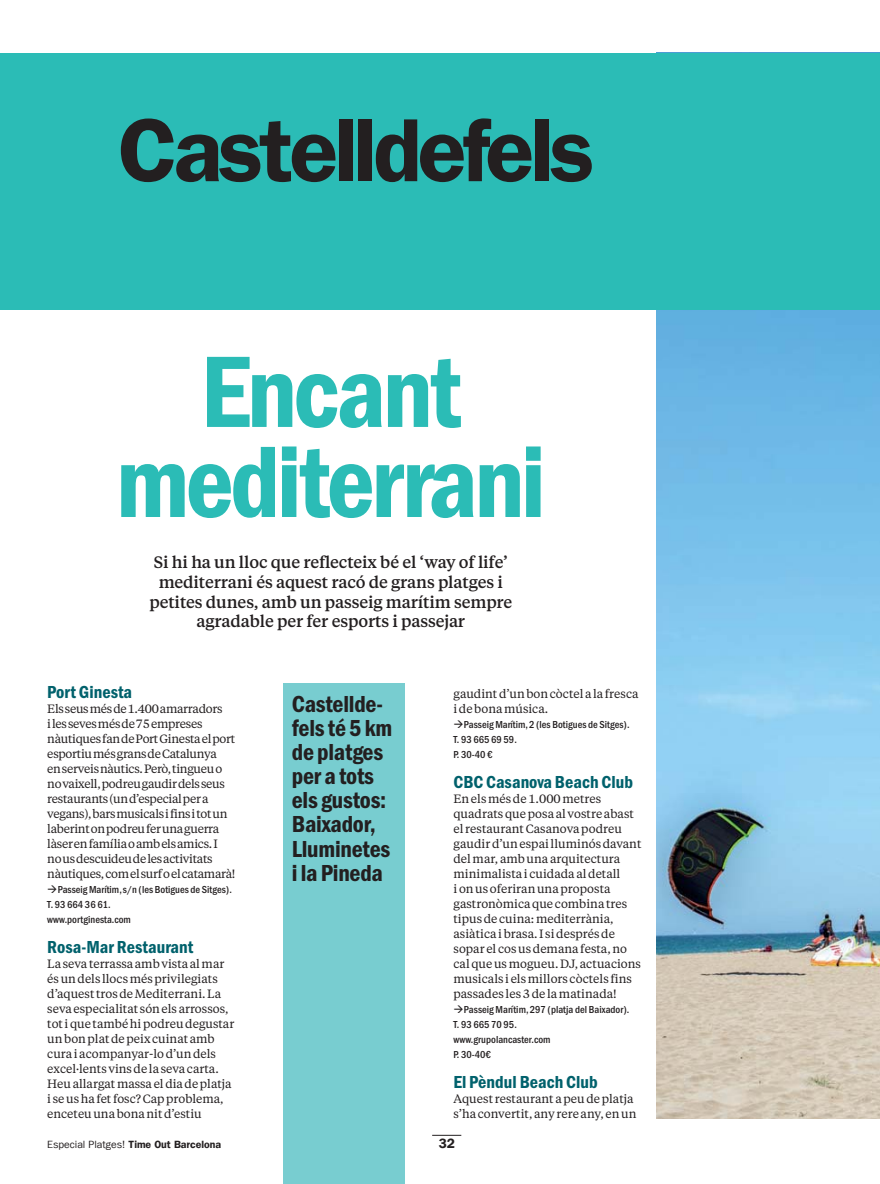
<style>
.page{position:relative;width:880px;height:1184px;background:#fff}
.page>*{position:absolute;margin:0;border:0;box-sizing:border-box;transform-origin:0 0}
.t1{font:105px/90px "ITC Franklin Gothic Std Dm Cd";letter-spacing:-.035em;color:#2bbcb6;text-align:center}
.t2{font:90px "Franklin Gothic LT Com Dm";letter-spacing:-.045em;color:#231f20}
.t3{font:24px/24px "ITC Franklin Gothic Std Dm Cd";letter-spacing:-.01em;color:#231f20}
.t4{font:18px "ITC Franklin Gothic Std Dm Cd";color:#00616c}
.t5{font:500 16.5px/19.5px "Tiempos Text";letter-spacing:-.01em;color:#231f20;text-align:center}
.t6{font:13.5px "Franklin Gothic LT Com Dm";color:#231f20}
.t7{font:12px/15px "Tiempos Text";color:#231f20}
.t8{font:12px/15px "Tiempos Text";letter-spacing:-.025em;color:#231f20}
.t9{font:500 condensed 10.5px/15px "ITC Franklin Gothic Std";color:#231f20}
.t10{font:10.5px "Franklin Gothic LT Com";letter-spacing:-.005em;color:#231f20}
.s1{font-family:"Franklin Gothic LT Com Dm"}
</style>
<div class="page">
<svg style="left:432px;top:1134px;width:29px;height:1px"></svg>
<img style="left:656px;top:309px;width:223px;height:809px">
<div style="left:0;top:53px;width:879px;height:256px;background:#2bbcb6"></div>
<div style="left:283px;top:683px;width:122px;height:500px;background:#78cdd0"></div>
<h2 class="t2" style="left:118px;top:97px;width:478px">Castelldefels</h2>
<h1 class="t1" style="left:116px;top:357px;width:431px">Encant mediterrani</h1>
<h3 class="t5" style="left:149px;top:554px;width:364px">Si hi ha un lloc que reflecteix bé el ‘way of life’ mediterrani és aquest racó de grans platges i petites dunes, amb un passeig marítim sempre agradable per fer esports i passejar</h3>
<h3 class="t4" style="left:47px;top:685px;width:86px">Port Ginesta</h3>
<p class="t8" style="left:47px;top:702px;width:190px">Els seus més de 1.400 amarradors<br>i les seves més de 75 empreses nàutiques fan de Port Ginesta el port esportiu més grans de Catalunya<br>en serveis nàutics. Però, tingueu o no vaixell, podreu gaudir dels seus restaurants (un d’especial per a vegans), bars musicals i fins i tot un laberint on podreu fer una guerra làser en família o amb els amics. I<br>no us descuideu de les activitats nàutiques, com el surf o el catamarà!</p>
<p class="t9" style="left:47px;top:883px;width:186px;text-indent:10px">Passeig Marítim, s/n (les Botigues de Sitges).<br>T. 93 664 36 61.<br>www.portginesta.com</p>
<h3 class="t4" style="left:47px;top:940px;width:147px">Rosa-Mar Restaurant</h3>
<p class="t7" style="left:47px;top:957px;width:188px">La seva terrassa amb vista al mar és un dels llocs més privilegiats d’aquest tros de Mediterrani. La seva especialitat són els arrossos, tot i que també hi podreu degustar un bon plat de peix cuinat amb cura i acompanyar-lo d’un dels excel·lents vins de la seva carta.<br>Heu allargat massa el dia de platja i se us ha fet fosc? Cap problema, enceteu una bona nit d’estiu</p>
<h3 class="t3" style="left:292px;top:694px;width:102px">Castellde&shy;fels té 5 km de platges per a tots els gustos:<br>Baixador,<br>Lluminetes i la Pineda</h3>
<p class="t7" style="left:453px;top:687px;width:186px">gaudint d’un bon còctel a la fresca i de bona música.</p>
<p class="t9" style="left:453px;top:718px;width:177px;text-indent:10px">Passeig Marítim, 2 (les Botigues de Sitges).<br>T. 93 665 69 59.<br>P. 30-40 €</p>
<h3 class="t4" style="left:453px;top:775px;width:181px">CBC Casanova Beach Club</h3>
<p class="t7" style="left:453px;top:792px;width:189px">En els més de 1.000 metres quadrats que posa al vostre abast el restaurant Casanova podreu gaudir d’un espai lluminós davant del mar, amb una arquitectura minimalista i cuidada al detall<br>i on us oferiran una proposta gastronòmica que combina tres tipus de cuina: mediterrània, asiàtica i brasa. I si després de sopar el cos us demana festa, no cal que us mogueu. DJ, actuacions musicals i els millors còctels fins passades les 3 de la matinada!</p>
<p class="t9" style="left:453px;top:1003px;width:177px;text-indent:10px">Passeig Marítim, 297 (platja del Baixador).<br>T. 93 665 70 95.<br>www.grupolancaster.com<br>P. 30-40€</p>
<h3 class="t4" style="left:453px;top:1075px;width:146px">El Pèndul Beach Club</h3>
<p class="t7" style="left:453px;top:1092px;width:184px">Aquest restaurant a peu de platja s’ha convertit, any rere any, en un</p>
<p class="t10" style="left:47px;top:1138px;width:175px">Especial Platges! <span class="s1">Time Out Barcelona</span></p>
<p class="t6" style="left:438px;top:1135px;width:18px">32</p>
</div>
